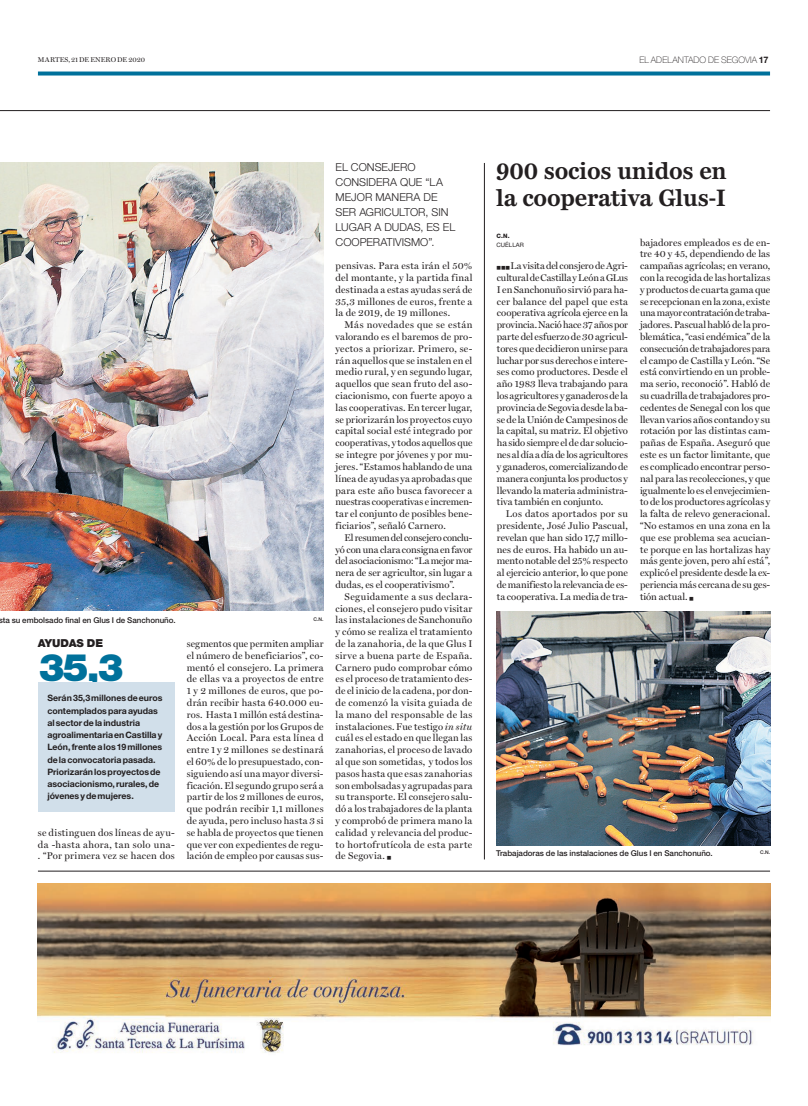
<style>
.page{position:relative;width:808px;height:1106px;background:#fff}
.page>*{position:absolute;margin:0;border:0;box-sizing:border-box;transform-origin:0 0}
.Mir_Breves_Epigrafe{font:900 38px "Helvetica Neue LT Std";color:#00719b}
.t1{font:700 22px/27px "News Miller";letter-spacing:-.01em;color:#231f20}
.Destacado_01{font:300 11px/15px "Helvetica Neue LT Std";color:#231f20}
.Breves__epígrafe_peq{font:900 11px "Helvetica Neue LT Std";letter-spacing:-.01em;color:#231f20}
.Txt_01{font:500 9.8px/11.8px "Miller";letter-spacing:.01em;color:#231f20;text-align:justify}
.Txt_01_Sangria{font:500 9.8px/11.8px "Miller";letter-spacing:.015em;color:#231f20;text-align:justify}
.Laregion{font:100 9px "Helvetica Neue LT Std";letter-spacing:.01em;color:#231f20}
.Desp_Txt{font:700 8.8px/12.2px "Helvetica Neue LT Std";letter-spacing:-.005em;color:#231f20}
.t2{font:500 8px "Helvetica Neue LT Std";letter-spacing:-.005em;color:#231f20}
.t3{font:500 7px "Miller";letter-spacing:.01em;color:#231f20}
.t4{font:6px "Helvetica Neue LT Std";letter-spacing:.005em;color:#231f20}
.t5{font:800 6px "Helvetica Neue LT Std";color:#231f20}
.t6{font:500 5px "Helvetica Neue LT Std";color:#231f20}
.Txt_01-2{font:4px "Zapf Dingbats IT Cby BT";color:#231f20}
.Txt_01_Sangria-2{font:4px "Zapf Dingbats IT Cby BT";color:#231f20}
.s1{font-weight:700}
.s2{font-style:italic}
</style>
<div class="page">
<hr style="left:0;top:110px;width:770px;height:1px;background:#231f20">
<svg style="left:38px;top:71px;width:732px;height:4px;background:#2183a7"></svg>
<img style="left:38px;top:883px;width:732px;height:170px">
<hr style="left:38px;top:871px;width:732px;height:1px;background:#231f20">
<img style="left:0;top:163px;width:323px;height:448px">
<div style="left:38px;top:682px;width:137px;height:130px;background:#d1dfea"></div>
<img style="left:496px;top:611px;width:274px;height:234px">
<hr style="left:484px;top:163px;width:1px;height:696px;background:#231f20">
<p class="t3" style="left:38px;top:55px;width:109px">MARTES, 21 DE ENERO DE 2020</p>
<p class="Laregion" style="left:639px;top:55px;width:131px">EL ADELANTADO DE SEGOVIA <span class="s1">17</span></p>
<p class="t2" style="left:-1px;top:615px;width:179px">sta su embolsado final en Glus I de Sanchonuño.</p>
<p class="t6" style="left:313px;top:616px;width:12px">C.N.</p>
<p class="Breves__epígrafe_peq" style="left:38px;top:636px;width:67px">AYUDAS DE</p>
<p class="Mir_Breves_Epigrafe" style="left:39px;top:645px;width:86px">35,3</p>
<p class="Desp_Txt" style="left:47px;top:692px;width:117px">Serán 35,3 millones de euros contemplados para ayudas al sector de la industria agroalimentaria en Castilla y<br>León, frente a los 19 millones de la convocatoria pasada.<br>Priorizarán los proyectos de asociacionismo, rurales, de jóvenes y de mujeres.</p>
<p class="Txt_01" style="left:38px;top:826px;width:138px">se distinguen dos líneas de ayu&shy;da -hasta ahora, tan solo una-. “Por primera vez se hacen dos</p>
<p class="Txt_01" style="left:187px;top:637px;width:138px">segmentos que permiten ampliar el número de beneficiarios”, co&shy;mentó el consejero. La primera de ellas va a proyectos de entre 1 y 2 millones de euros, que po&shy;drán recibir hasta 640.000 eu&shy;ros. Hasta 1 millón está destina&shy;dos a la gestión por los Grupos de Acción Local. Para esta línea d entre 1 y 2 millones se destinará el 60% de lo presupuestado, con&shy;siguiendo así una mayor diversi&shy;ficación. El segundo grupo será a partir de los 2 millones de euros, que podrán recibir 1,1 millones de ayuda, pero incluso hasta 3 si se habla de proyectos que tienen que ver con expedientes de regu&shy;lación de empleo por causas sus-</p>
<p class="Destacado_01" style="left:336px;top:159px;width:121px">EL CONSEJERO<br>CONSIDERA QUE “LA<br>MEJOR MANERA DE<br>SER AGRICULTOR, SIN<br>LUGAR A DUDAS, ES EL<br>COOPERATIVISMO”.</p>
<p class="Txt_01" style="left:336px;top:260px;width:138px">pensivas. Para esta irán el 50% del montante, y la partida final destinada a estas ayudas será de 35,3 millones de euros, frente a la de 2019, de 19 millones.</p>
<p class="Txt_01_Sangria" style="left:336px;top:319px;width:138px;text-indent:9px">Más novedades que se están valorando es el baremos de pro&shy;yectos a priorizar. Primero, se&shy;rán aquellos que se instalen en el medio rural, y en segundo lugar, aquellos que sean fruto del aso&shy;ciacionismo, con fuerte apoyo a las cooperativas. En tercer lugar, se priorizarán los proyectos cuyo capital social esté integrado por cooperativas, y todos aquellos que se integre por jóvenes y por mu&shy;jeres. “Estamos hablando de una línea de ayudas ya aprobadas que para este año busca favorecer a nuestras cooperativas e incremen&shy;tar el conjunto de posibles bene&shy;ficiarios”, señaló Carnero.</p>
<p class="Txt_01_Sangria" style="left:336px;top:531px;width:138px;text-indent:9px">El resumen del consejero conclu&shy;yó con una clara consigna en favor del asociacionismo: “La mejor ma&shy;nera de ser agricultor, sin lugar a dudas, es el cooperativismo”.</p>
<p class="Txt_01_Sangria" style="left:336px;top:590px;width:138px;text-indent:9px">Seguidamente a sus declara&shy;ciones, el consejero pudo visitar las instalaciones de Sanchonuño y cómo se realiza el tratamiento de la zanahoria, de la que Glus I sirve a buena parte de España.<br>Carnero pudo comprobar cómo es el proceso de tratamiento des&shy;de el inicio de la cadena, por don&shy;de comenzó la visita guiada de la mano del responsable de las instalaciones. Fue testigo <span class="s2">in situ </span>cuál es el estado en que llegan las zanahorias, el proceso de lavado al que son sometidas, y todos los pasos hasta que esas zanahorias son embolsadas y agrupadas para su transporte. El consejero salu&shy;dó a los trabajadores de la planta y comprobó de primera mano la calidad y relevancia del produc&shy;to hortofrutícola de esta parte de Segovia.</p>
<p class="Txt_01_Sangria-2" style="left:387px;top:856px;width:5px">■</p>
<p class="t1" style="left:496px;top:157px;width:232px">900 socios unidos en la cooperativa Glus-I</p>
<p class="t5" style="left:497px;top:233px;width:14px">C.N.</p>
<p class="t4" style="left:497px;top:242px;width:29px">CUÉLLAR</p>
<p class="Txt_01-2" style="left:497px;top:266px;width:15px">■ ■ ■</p>
<p class="Txt_01" style="left:640px;top:236px;width:132px">bajadores empleados es de en&shy;tre 40 y 45, dependiendo de las campañas agrícolas; en verano, con la recogida de las hortalizas y productos de cuarta gama que se recepcionan en la zona, existe una mayor contratación de traba&shy;jadores. Pascual habló de la pro&shy;blemática, “casi endémica” de la consecución de trabajadores para el campo de Castilla y León. “Se está convirtiendo en un proble&shy;ma serio, reconoció”. Habló de su cuadrilla de trabajadores pro&shy;cedentes de Senegal con los que llevan varios años contando y su rotación por las distintas cam&shy;pañas de España. Aseguró que este es un factor limitante, que es complicado encontrar perso&shy;nal para las recolecciones, y que igualmente lo es el envejecimien&shy;to de los productores agrícolas y la falta de relevo generacional. “No estamos en una zona en la que ese problema sea acucian&shy;te porque en las hortalizas hay más gente joven, pero ahí está”, explicó el presidente desde la ex&shy;periencia más cercana de su ges&shy;tión actual.</p>
<p class="Txt_01-2" style="left:689px;top:596px;width:5px">■</p>
<p class="Txt_01" style="left:497px;top:260px;width:133px;text-indent:14px">La visita del consjero de Agri&shy;cultural de Castilla y León a GLus I en Sanchonuño sirvió para ha&shy;cer balance del papel que esta cooperativa agrícola ejerce en la provincia. Nació hace 37 años por parte del esfuerzo de 30 agricul&shy;tores que decidieron unirse para luchar por sus derechos e intere&shy;ses como productores. Desde el año 1983 lleva trabajando para los agricultores y ganaderos de la provincia de Segovia desde la ba&shy;se de la Unión de Campesinos de la capital, su matriz. El objetivo ha sido siempre el de dar solucio&shy;nes al día a día de los agricultores y ganaderos, comercializando de manera conjunta los productos y llevando la materia administra&shy;tiva también en conjunto.</p>
<p class="Txt_01" style="left:497px;top:508px;width:133px;text-indent:9px">Los datos aportados por su presidente, José Julio Pascual, revelan que han sido 17,7 millo&shy;nes de euros. Ha habido un au&shy;mento notable del 25% respecto al ejercicio anterior, lo que pone de manifiesto la relevancia de es&shy;ta cooperativa. La media de tra-</p>
<p class="t2" style="left:496px;top:848px;width:218px">Trabajadoras de las instalaciones de Glus I en Sanchonuño.</p>
<p class="t6" style="left:760px;top:849px;width:12px">C.N.</p>
</div>
